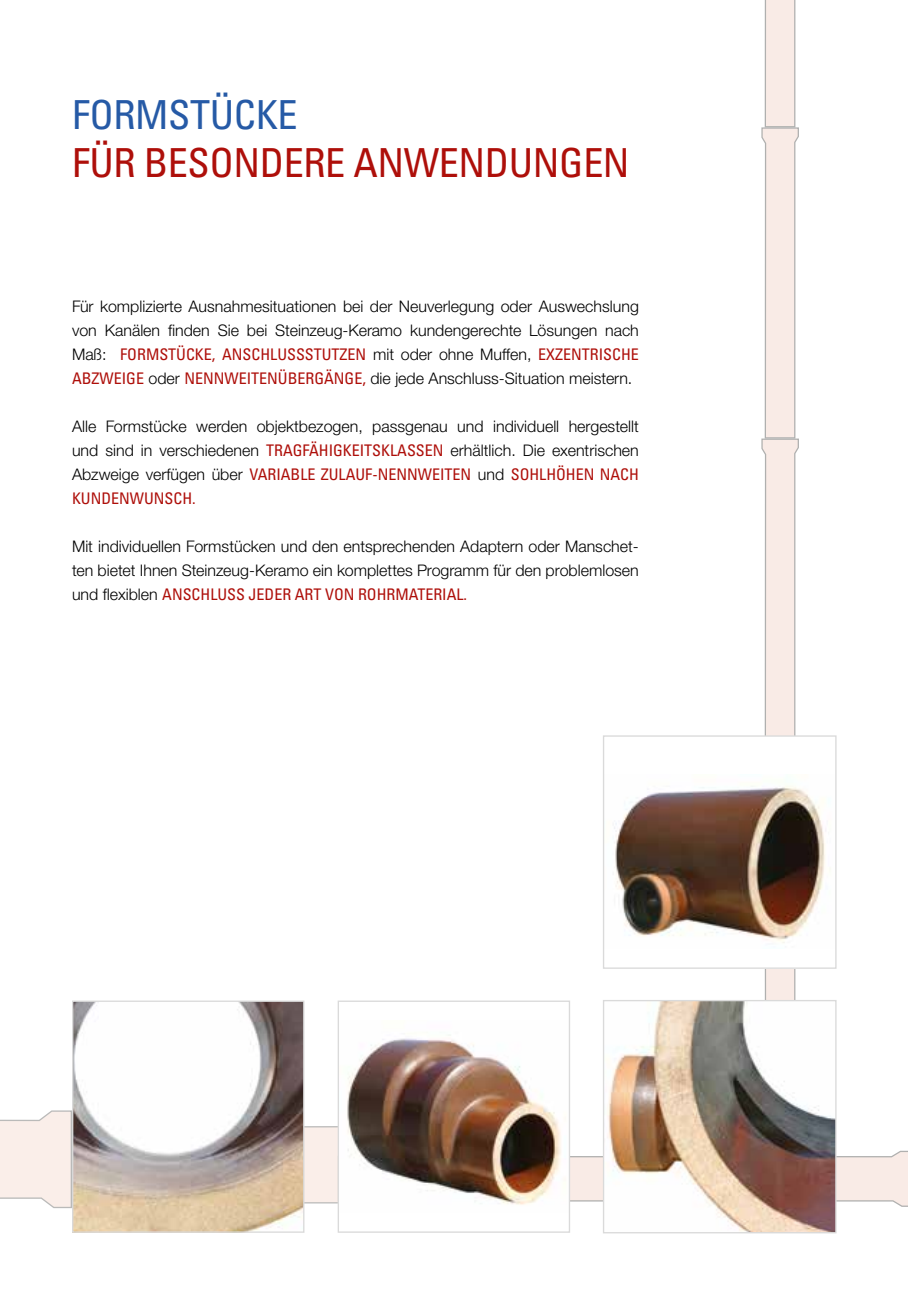
<style>
.page{position:relative;width:908px;height:1304px;background:#fff}
.page>*{position:absolute;margin:0;border:0;box-sizing:border-box;transform-origin:0 0}
.t1{font:condensed 40px "Univers LT Pro";letter-spacing:-.01em;color:#ae0f0a}
.t2{font:condensed 40px "Univers LT Pro";letter-spacing:-.01em;color:#265aa6}
.t3{font:300 16px/24px "Helvetica Neue LTW1 G";color:#000}
.t4{font:condensed 16px/24px "Univers LT Pro";color:#ae0f0a}
.s1{font-family:"Helvetica Neue LTW1 G";font-weight:300;font-stretch:normal;color:#000}
.s2{font-family:"Univers LT Pro";font-weight:400;font-stretch:condensed;color:#ae0f0a}
</style>
<div class="page">
<img style="left:74px;top:1003px;width:227px;height:228px">
<svg style="left:761px;top:0;width:38px;height:735px"></svg>
<svg style="left:140px;top:828px;width:767px;height:385px"></svg>
<div style="left:603px;top:736px;width:232px;height:232px;background:#fff"></div>
<img style="left:604px;top:785px;width:222px;height:158px">
<div style="left:602px;top:735px;width:234px;height:234px;border:1px solid #dadada"></div>
<img style="left:604px;top:1002px;width:230px;height:229px">
<div style="left:602px;top:1000px;width:234px;height:233px;border:1px solid #dadada"></div>
<svg style="left:0;top:1110px;width:73px;height:99px;background:#f7ede9"></svg>
<h1 class="t2" style="left:72px;top:90px;width:227px">FORMSTÜCKE</h1>
<h1 class="t1" style="left:72px;top:138px;width:559px">FÜR BESONDERE ANWENDUNGEN</h1>
<p class="t3" style="left:72px;top:294px;width:568px">Für komplizierte Ausnahmesituationen bei der Neuverlegung oder Auswechslung von Kanälen finden Sie bei Steinzeug-Keramo kundengerechte Lösungen nach</p>
<p class="t4" style="left:72px;top:342px;width:568px"><span class="s1">Maß:</span> FORMSTÜCKE, ANSCHLUSSSTUTZEN <span class="s1">mit oder ohne Muffen,</span> EXZENTRISCHE</p>
<p class="t3" style="left:72px;top:366px;width:561px"><span class="s2">ABZWEIGE</span> oder <span class="s2">NENNWEITENÜBERGÄNGE,</span> die jede Anschluss-Situation meistern.</p>
<p class="t3" style="left:72px;top:414px;width:568px">Alle Formstücke werden objektbezogen, passgenau und individuell hergestellt und sind in verschiedenen <span class="s2">TRAGFÄHIGKEITSKLASSEN</span> erhältlich. Die exentrischen</p>
<p class="t4" style="left:72px;top:462px;width:568px"><span class="s1">Abzweige verfügen über</span> VARIABLE ZULAUF-NENNWEITEN <span class="s1">und</span> SOHLHÖHEN NACH<br>KUNDENWUNSCH.</p>
<p class="t3" style="left:72px;top:534px;width:568px">Mit individuellen Formstücken und den entsprechenden Adaptern oder Manschet&shy;ten bietet Ihnen Steinzeug-Keramo ein komplettes Programm für den problemlosen</p>
<p class="t4" style="left:72px;top:582px;width:396px"><span class="s1">und flexiblen</span> ANSCHLUSS JEDER ART VON ROHRMATERIAL.</p>
</div>
